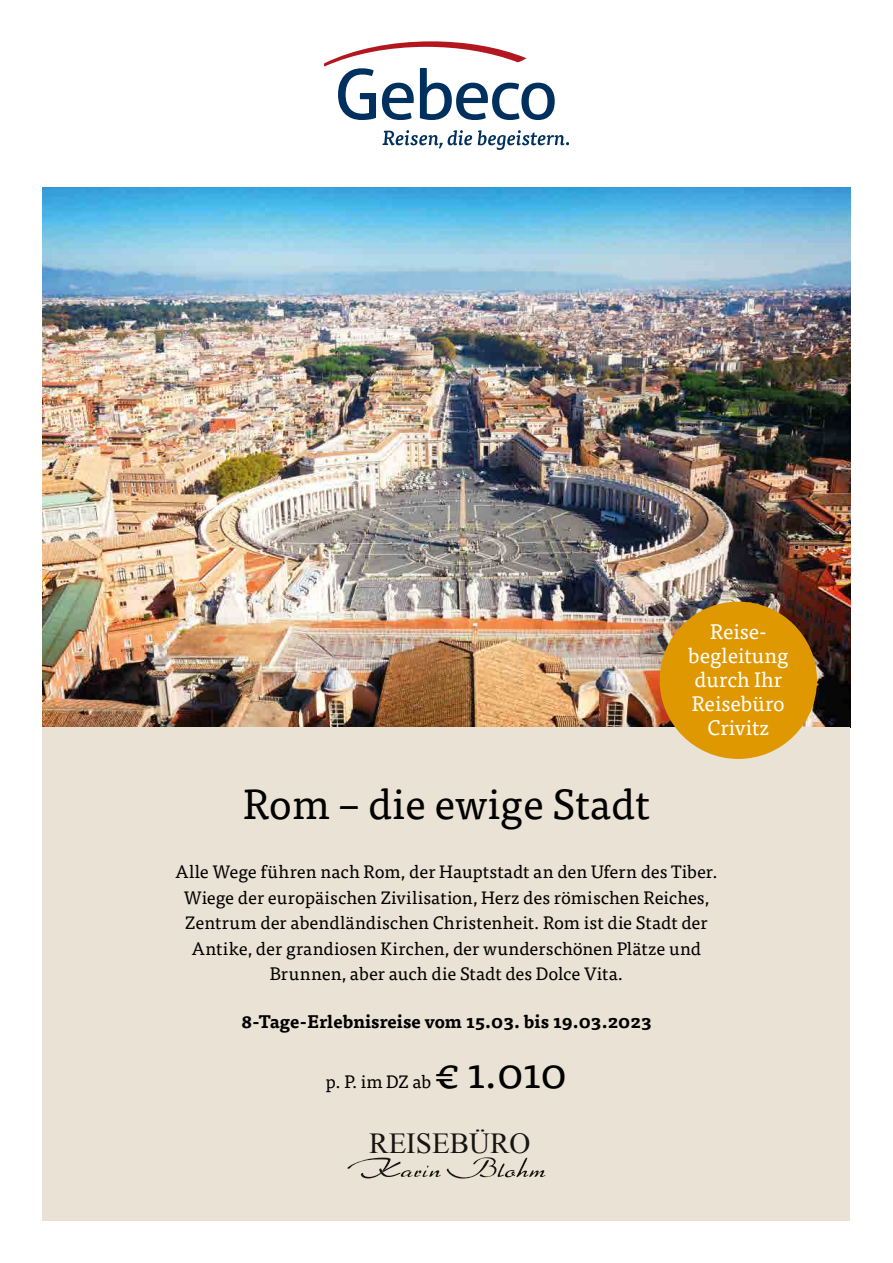
<style>
.page{position:relative;width:893px;height:1263px;background:#fff}
.page>*{position:absolute;margin:0;border:0;box-sizing:border-box;transform-origin:0 0}
.t1{font:42px "Tisa OT";color:#000}
.t2{font:29.1px "Times New Roman";color:#161512}
.t3{font:21px/24px "Tisa OT";color:#fff;text-align:center}
.t4{font:18px/25.5px "Tisa OT";color:#000;text-align:center}
.t5{font:700 18px "Tisa OT";color:#000}
</style>
<div class="page">
<img style="left:43px;top:187px;width:807px;height:540px">
<svg style="left:324px;top:41px;width:231px;height:79px"></svg>
<svg style="left:382px;top:130px;width:90px;height:19px"></svg>
<svg style="left:478px;top:130px;width:91px;height:20px"></svg>
<div style="left:43px;top:727px;width:807px;height:493px;background:#eae2d4"></div>
<div style="left:660px;top:602px;width:157px;height:157px;background:#e09800;border-radius:50%"></div>
<svg style="left:347px;top:1157px;width:199px;height:22px"></svg>
<h1 class="t1" style="left:243px;top:779px;width:408px">Rom – die ewige Stadt</h1>
<p class="t3" style="left:688px;top:620px;width:102px">Reise&shy;begleitung durch Ihr<br>Reisebüro<br>Crivitz</p>
<p class="t4" style="left:175px;top:859px;width:544px">Alle Wege führen nach Rom, der Hauptstadt an den Ufern des Tiber.<br>Wiege der europäischen Zivilisation, Herz des römischen Reiches, Zentrum der abendländischen Christenheit. Rom ist die Stadt der Antike, der grandiosen Kirchen, der wunderschönen Plätze und Brunnen, aber auch die Stadt des Dolce Vita.</p>
<p class="t5" style="left:241px;top:1011px;width:412px">8-Tage-Erlebnisreise vom 15.03. bis 19.03.2023</p>
<p class="t4" style="left:326px;top:1069px;width:107px">p. P. im DZ ab</p>
<h1 class="t1" style="left:435px;top:1049px;width:134px">€ 1.010</h1>
<h2 class="t2" style="left:369px;top:1124px;width:163px">REISEBÜRO</h2>
</div>
